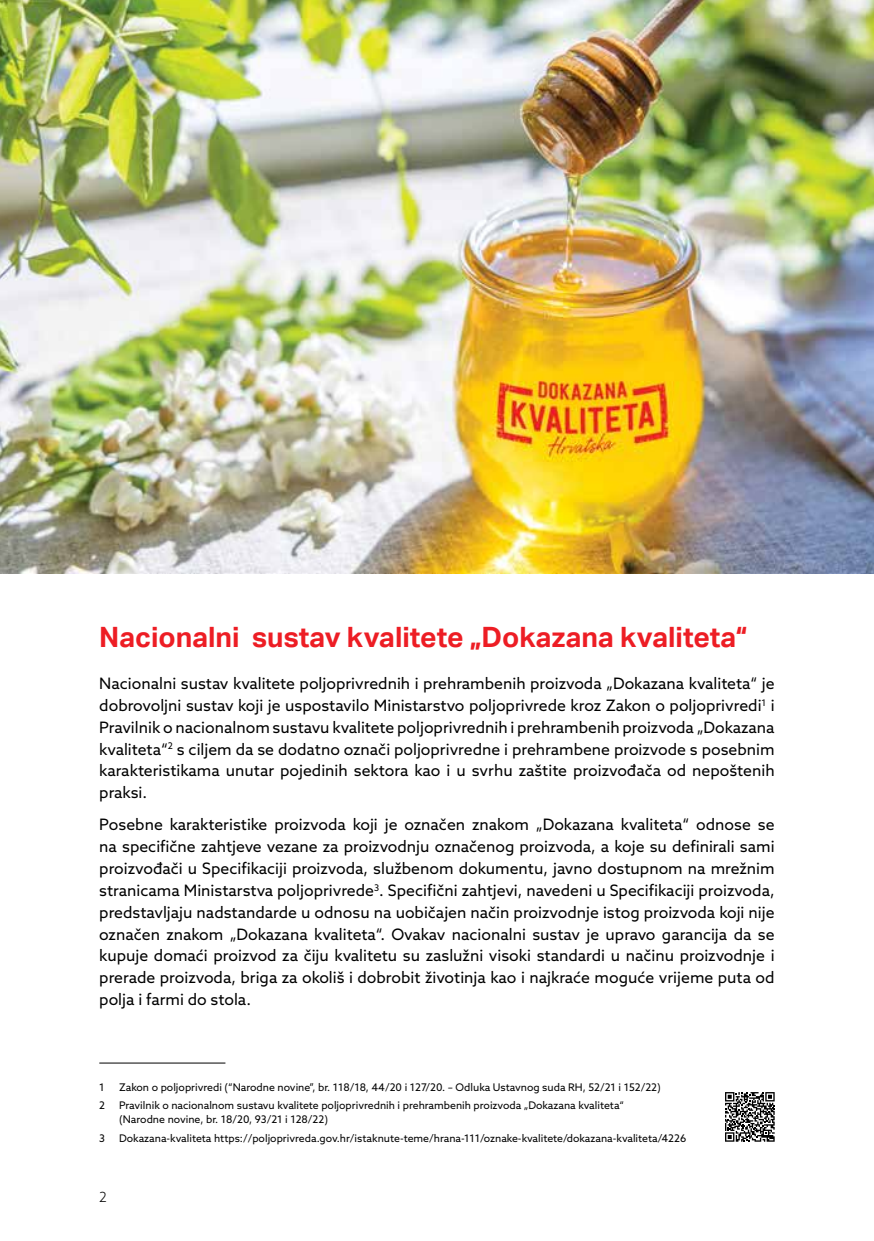
<style>
.page{position:relative;width:874px;height:1241px;background:#fff}
.page>*{position:absolute;margin:0;border:0;box-sizing:border-box;transform-origin:0 0}
.t1{font:700 28px "Aktiv Grotesk";color:#ed1d24}
.t2{font:15.75px/21.9px "Azo Sans";color:#000;text-align:justify}
.t3{font:300 14px "Azo Sans";color:#000}
.t4{font:10.5px/14px "Azo Sans";color:#000}
</style>
<div class="page">
<hr style="left:99px;top:1062px;width:126px;height:1px;background:#000">
<svg style="left:725px;top:1092px;width:49px;height:49px"></svg>
<img style="left:0;top:0;width:873px;height:573px">
<h1 class="t1" style="left:99px;top:621px;width:649px">Nacionalni sustav kvalitete „Dokazana kvaliteta“</h1>
<p class="t2" style="left:99px;top:672px;width:676px">Nacionalni sustav kvalitete poljoprivrednih i prehrambenih proizvoda „Dokazana kvaliteta“ je dobrovoljni sustav koji je uspostavilo Ministarstvo poljoprivrede kroz Zakon o poljoprivredi<sup>1</sup> i Pravilnik o nacionalnom sustavu kvalitete poljoprivrednih i prehrambenih proizvoda „Dokazana kvaliteta“<sup>2</sup> s ciljem da se dodatno označi poljoprivredne i prehrambene proizvode s posebnim karakteristikama unutar pojedinih sektora kao i u svrhu zaštite proizvođača od nepoštenih praksi.</p>
<p class="t2" style="left:99px;top:813px;width:676px">Posebne karakteristike proizvoda koji je označen znakom „Dokazana kvaliteta“ odnose se na specifične zahtjeve vezane za proizvodnju označenog proizvoda, a koje su definirali sami proizvođači u Specifikaciji proizvoda, službenom dokumentu, javno dostupnom na mrežnim stranicama Ministarstva poljoprivrede<sup>3</sup>. Specifični zahtjevi, navedeni u Specifikaciji proizvoda, predstavljaju nadstandarde u odnosu na uobičajen način proizvodnje istog proizvoda koji nije označen znakom „Dokazana kvaliteta“. Ovakav nacionalni sustav je upravo garancija da se kupuje domaći proizvod za čiju kvalitetu su zaslužni visoki standardi u načinu proizvodnje i prerade proizvoda, briga za okoliš i dobrobit životinja kao i najkraće moguće vrijeme puta od polja i farmi do stola.</p>
<p class="t4" style="left:99px;top:1080px;width:7px">1</p>
<p class="t4" style="left:119px;top:1080px;width:543px">Zakon o poljoprivredi (“Narodne novine”, br. 118/18, 44/20 i 127/20. – Odluka Ustavnog suda RH, 52/21 i 152/22)</p>
<p class="t4" style="left:99px;top:1098px;width:7px">2</p>
<p class="t4" style="left:119px;top:1098px;width:506px">Pravilnik o nacionalnom sustavu kvalitete poljoprivrednih i prehrambenih proizvoda „Dokazana kvaliteta“ (Narodne novine, br. 18/20, 93/21 i 128/22)</p>
<p class="t4" style="left:99px;top:1130px;width:7px">3</p>
<p class="t4" style="left:119px;top:1130px;width:568px">Dokazana-kvaliteta https://poljoprivreda.gov.hr/istaknute-teme/hrana-111/oznake-kvalitete/dokazana-kvaliteta/4226</p>
<p class="t3" style="left:99px;top:1188px;width:9px">2</p>
</div>
